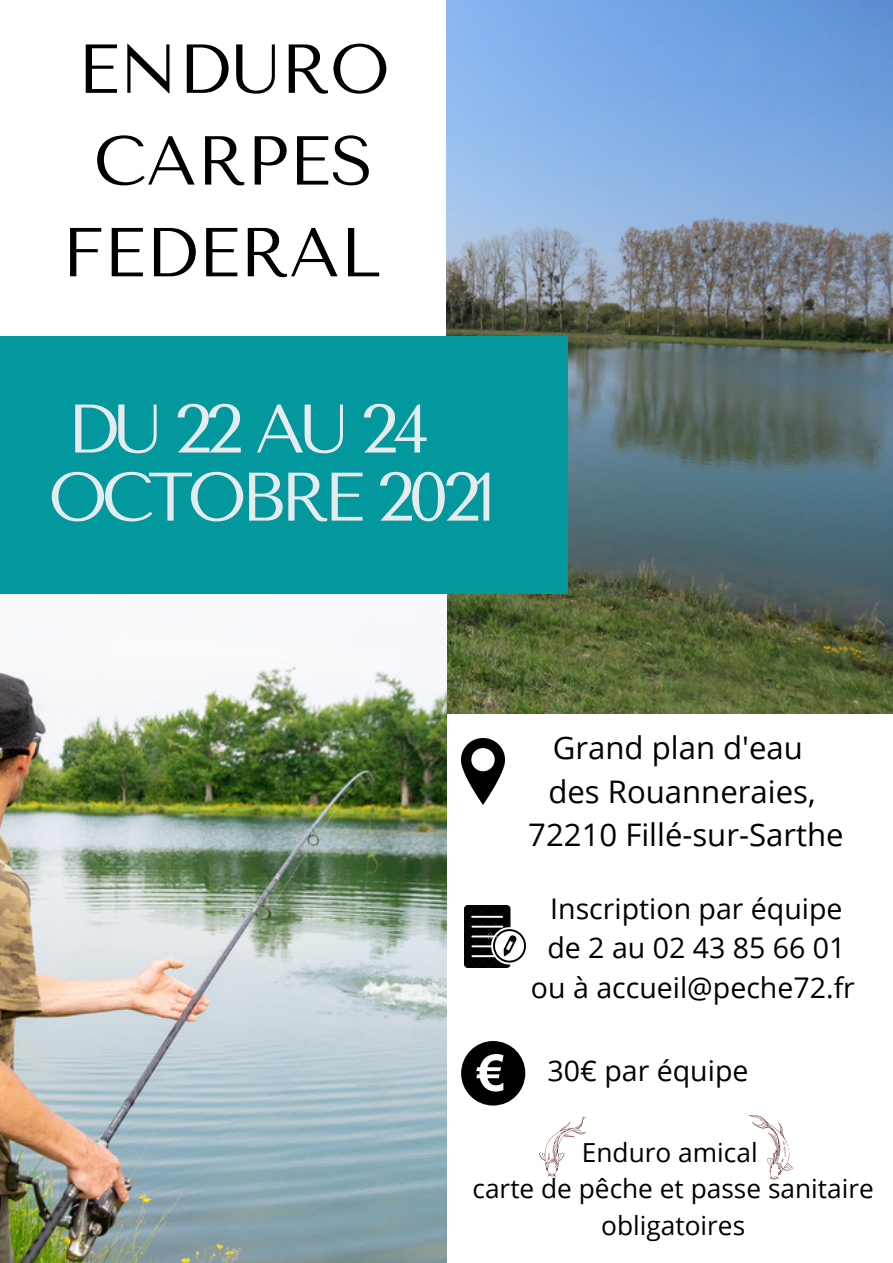
<style>
.page{position:relative;width:893px;height:1263px;background:#fff}
.page>*{position:absolute;margin:0;border:0;box-sizing:border-box;transform-origin:0 0}
.t1{font:69.07px/91.7px "Tenor Sans";color:#000;text-align:center}
.t2{font:68.55px/68.1px "Tenor Sans";letter-spacing:-.085em;color:#e6ebee}
.t3{font:31.12px "Open Sans";color:#000}
.t4{font:28.5px/39.4px "Open Sans";color:#000;text-align:center}
.t5{font:26.25px/36.6px "Open Sans";color:#000;text-align:center}
</style>
<div class="page">
<img style="left:447px;top:0;width:446px;height:713px">
<img style="left:0;top:665px;width:447px;height:598px">
<div style="left:0;top:336px;width:568px;height:258px;background:#03989e"></div>
<img style="left:461px;top:738px;width:43px;height:66px">
<img style="left:464px;top:906px;width:61px;height:61px">
<div style="left:461px;top:1041px;width:64px;height:64px;background:#000;border-radius:50%"></div>
<svg style="left:476px;top:1054px;width:27px;height:37px"></svg>
<svg style="left:749px;top:1115px;width:44px;height:65px"></svg>
<svg style="left:539px;top:1116px;width:48px;height:62px"></svg>
<p class="t1" style="left:77px;top:24px;width:314px">ENDURO</p>
<p class="t1" style="left:62px;top:116px;width:321px">CARPES<br>FEDERAL</p>
<p class="t2" style="left:48px;top:395px;width:449px">DU 22 AU 24<br>OCTOBRE 2021</p>
<p class="t3" style="left:553px;top:726px;width:251px">Grand plan d'eau</p>
<p class="t3" style="left:548px;top:769px;width:269px">des Rouanneraies,</p>
<p class="t3" style="left:528px;top:812px;width:317px">72210 Fillé-sur-Sarthe</p>
<p class="t4" style="left:531px;top:888px;width:325px">Inscription par équipe de 2 au 02 43 85 66 01 ou à accueil@peche72.fr</p>
<p class="t4" style="left:547px;top:1050px;width:202px">30€ par équipe</p>
<p class="t5" style="left:582px;top:1133px;width:177px">Enduro amical</p>
<p class="t5" style="left:472px;top:1170px;width:403px">carte de pêche et passe sanitaire obligatoires</p>
</div>
